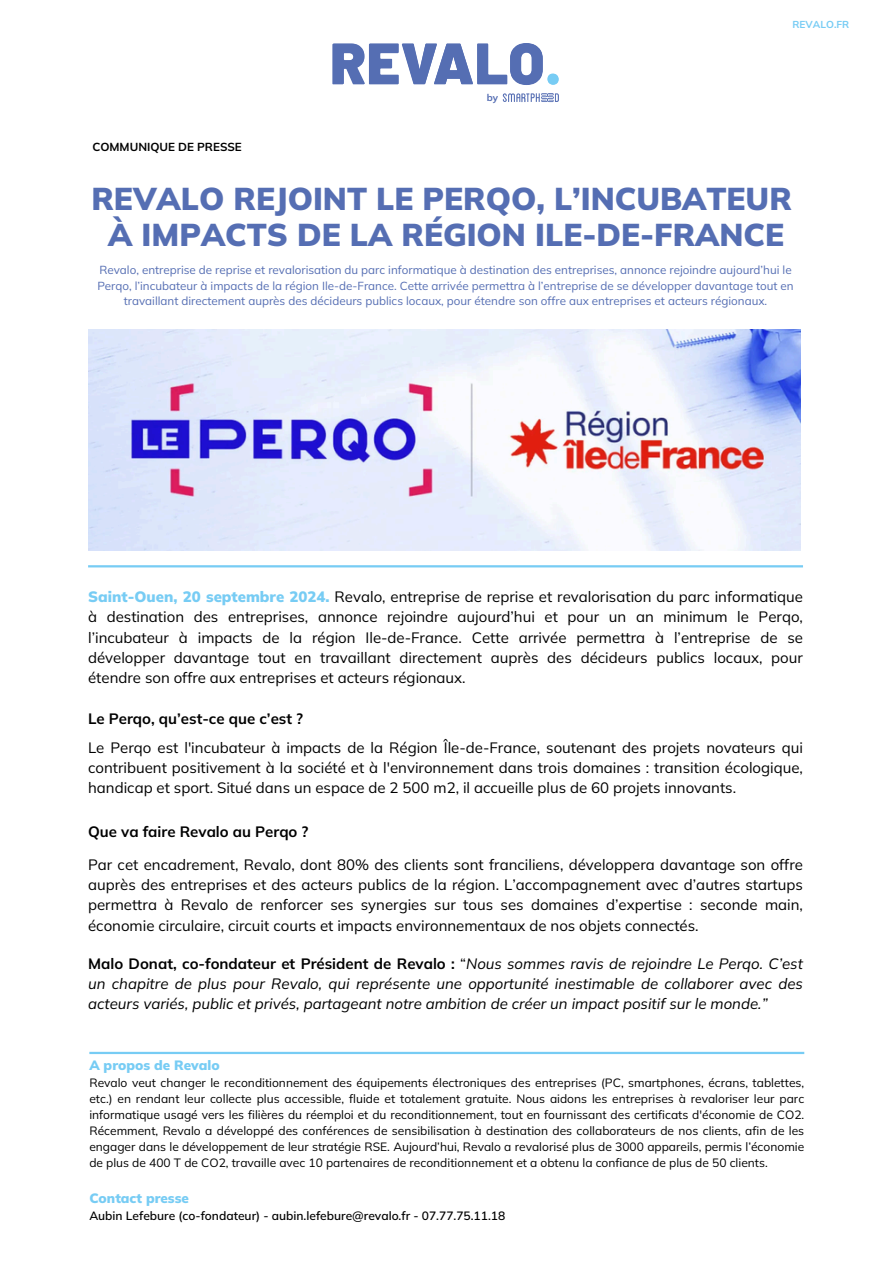
<style>
.page{position:relative;width:894px;height:1264px;background:#fff}
.page>*{position:absolute;margin:0;border:0;box-sizing:border-box;transform-origin:0 0}
.t1{font:900 31.5px/36px "Mulish";color:#556eb3;text-align:center}
.t2{font:15px/20.2px "Mulish";color:#000;text-align:justify}
.t3{font:italic 15px/20.2px "Mulish";color:#000;text-align:justify}
.t4{font:700 15px "Mulish";color:#000}
.t5{font:900 13.5px "Mulish";color:#77ccf4}
.t6{font:12px/16px "Mulish";color:#000;text-align:justify}
.t7{font:600 12px "Mulish";color:#000}
.t8{font:11.7px/15.8px "Mulish";color:#556eb3;text-align:center}
.t9{font:700 11.55px "Mulish";color:#000}
.t10{font:700 10.05px "Mulish";color:#77ccf4}
.t11{font:700 9.75px "Mulish";color:#556eb3}
.s1{font-weight:900;color:#77ccf4}
.s2{font-weight:700;font-style:normal}
.s3{font-style:normal}
</style>
<div class="page">
<img style="left:88px;top:330px;width:712px;height:220px">
<svg style="left:502px;top:93px;width:56px;height:9px"></svg>
<svg style="left:332px;top:43px;width:226px;height:42px"></svg>
<hr style="left:88px;top:565px;width:714px;height:2px;background:#77ccf4">
<hr style="left:89px;top:1051px;width:715px;height:3px;background:#77ccf4">
<h3 class="t9" style="left:92px;top:140px;width:151px">COMMUNIQUE DE PRESSE</h3>
<p class="t11" style="left:486px;top:91px;width:13px">by</p>
<h2 class="t10" style="left:792px;top:18px;width:58px">REVALO.FR</h2>
<p class="t1" style="left:91px;top:180px;width:701px">REVALO REJOINT LE PERQO, L’INCUBATEUR<br>À IMPACTS DE LA RÉGION ILE-DE-FRANCE</p>
<p class="t8" style="left:97px;top:261px;width:697px">Revalo, entreprise de reprise et revalorisation du parc informatique à destination des entreprises, annonce rejoindre aujourd’hui le<br>Perqo, l’incubateur à impacts de la région Ile-de-France. Cette arrivée permettra à l’entreprise de se développer davantage tout en travaillant directement auprès des décideurs publics locaux, pour étendre son offre aux entreprises et acteurs régionaux.</p>
<p class="t2" style="left:88px;top:586px;width:716px"><span class="s1">Saint-Ouen, 20 septembre 2024.</span> Revalo, entreprise de reprise et revalorisation du parc informatique à destination des entreprises, annonce rejoindre aujourd’hui et pour un an minimum le Perqo, l’incubateur à impacts de la région Ile-de-France. Cette arrivée permettra à l’entreprise de se développer davantage tout en travaillant directement auprès des décideurs publics locaux, pour étendre son offre aux entreprises et acteurs régionaux.</p>
<h4 class="t4" style="left:88px;top:708px;width:216px">Le Perqo, qu’est-ce que c’est ?</h4>
<h1 class="t2" style="left:88px;top:737px;width:716px">Le Perqo est l'incubateur à impacts de la Région Île-de-France, soutenant des projets novateurs qui contribuent positivement à la société et à l'environnement dans trois domaines : transition écologique, handicap et sport. Situé dans un espace de 2 500 m2, il accueille plus de 60 projets innovants.</h1>
<h6 class="t4" style="left:88px;top:822px;width:222px">Que va faire Revalo au Perqo ?</h6>
<p class="t2" style="left:88px;top:854px;width:716px">Par cet encadrement, Revalo, dont 80% des clients sont franciliens, développera davantage son offre auprès des entreprises et des acteurs publics de la région. L’accompagnement avec d’autres startups permettra à Revalo de renforcer ses synergies sur tous ses domaines d’expertise : seconde main, économie circulaire, circuit courts et impacts environnementaux de nos objets connectés.</p>
<h3 class="t3" style="left:88px;top:953px;width:716px"><span class="s2">Malo Donat, co-fondateur et Président de Revalo :</span> <span class="s3">“</span>Nous sommes ravis de rejoindre Le Perqo. C’est un chapitre de plus pour Revalo, qui représente une opportunité inestimable de collaborer avec des acteurs variés, public et privés, partageant notre ambition de créer un impact positif sur le monde.”</h3>
<h2 class="t5" style="left:89px;top:1056px;width:132px">A propos de Revalo</h2>
<h2 class="t6" style="left:89px;top:1074px;width:716px">Revalo veut changer le reconditionnement des équipements électroniques des entreprises (PC, smartphones, écrans, tablettes, etc.) en rendant leur collecte plus accessible, fluide et totalement gratuite. Nous aidons les entreprises à revaloriser leur parc informatique usagé vers les filières du réemploi et du reconditionnement, tout en fournissant des certificats d'économie de CO2.<br>Récemment, Revalo a développé des conférences de sensibilisation à destination des collaborateurs de nos clients, afin de les engager dans le développement de leur stratégie RSE. Aujourd’hui, Revalo a revalorisé plus de 3000 appareils, permis l’économie de plus de 400 T de CO2, travaille avec 10 partenaires de reconditionnement et a obtenu la confiance de plus de 50 clients.</h2>
<h3 class="t5" style="left:89px;top:1189px;width:101px">Contact presse</h3>
<h3 class="t7" style="left:89px;top:1207px;width:417px">Aubin Lefebure (co-fondateur) - aubin.lefebure@revalo.fr - 07.77.75.11.18</h3>
</div>
